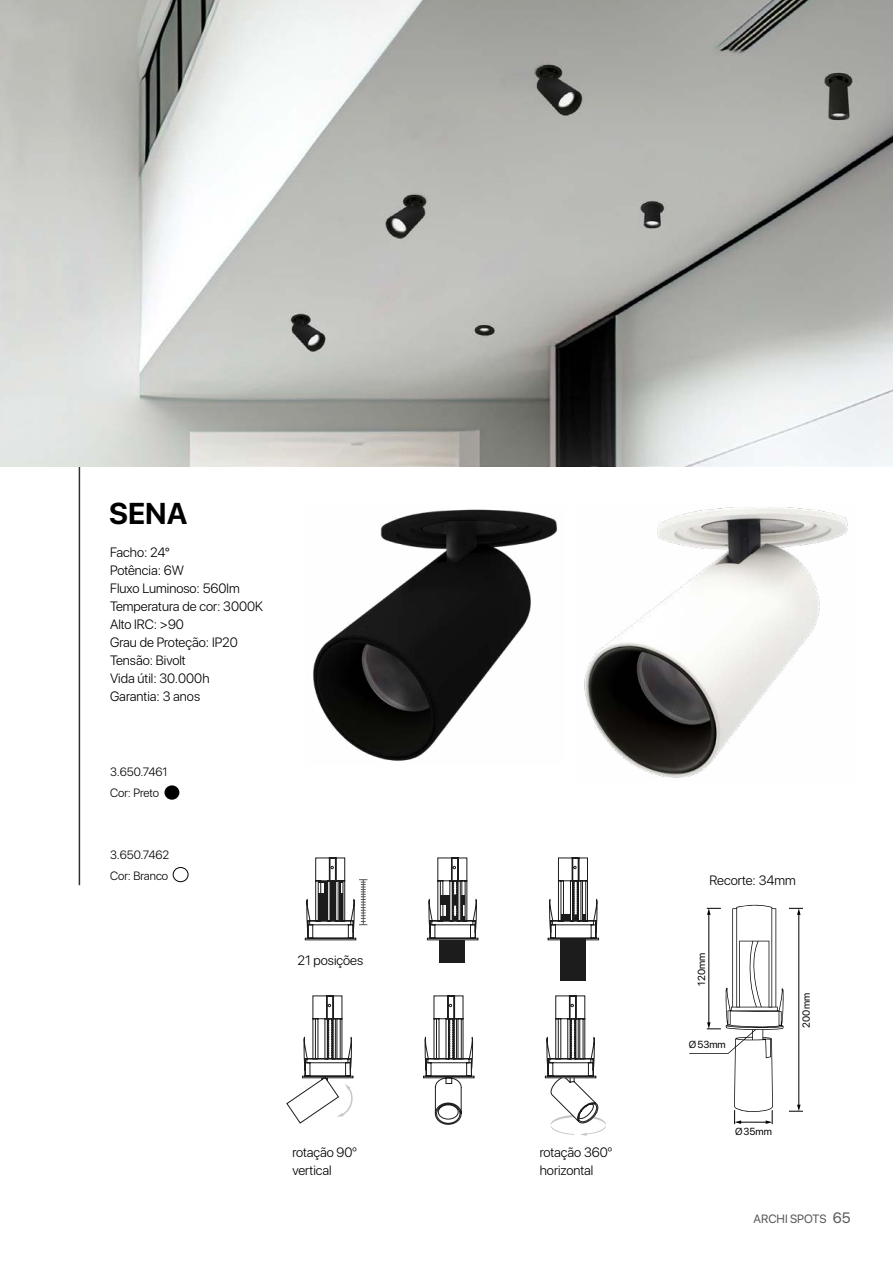
<style>
.page{position:relative;width:893px;height:1263px;background:#fff}
.page>*{position:absolute;margin:0;border:0;box-sizing:border-box;transform-origin:0 0}
.t1{font:700 30px "SF Pro Display";color:#000}
.t2{font:300 13.5px/18px "SF Pro Display";color:#000}
.t3{font:300 12px/21px "SF Pro Display";color:#000}
.t4{font:12px "SF Pro Display";color:#575756}
.t5{font:10.2px "SF Pro Display";color:#000}
.s1{font-size:15px}
</style>
<div class="page">
<hr style="left:79px;top:464px;width:1px;height:421px;background:#2e3030">
<div style="left:173px;top:867px;width:15px;height:15px;border:1px solid #000;border-radius:50%"></div>
<div style="left:164px;top:785px;width:15px;height:15px;background:#000;border-radius:50%"></div>
<img style="left:584px;top:507px;width:264px;height:271px">
<img style="left:313px;top:509px;width:245px;height:252px">
<svg style="left:689px;top:904px;width:114px;height:220px"></svg>
<svg style="left:286px;top:995px;width:320px;height:141px"></svg>
<div style="left:440px;top:940px;width:25px;height:22px;background:#1c1c1c"></div>
<svg style="left:427px;top:857px;width:51px;height:83px"></svg>
<svg style="left:305px;top:857px;width:62px;height:83px"></svg>
<div style="left:560px;top:940px;width:26px;height:41px;background:#1c1c1c"></div>
<svg style="left:548px;top:857px;width:51px;height:83px"></svg>
<img style="left:0;top:0;width:893px;height:466px">
<h1 class="t1" style="left:109px;top:496px;width:80px">SENA</h1>
<p class="t2" style="left:110px;top:544px;width:155px">Facho: 24°<br>Potência: 6W<br>Fluxo Luminoso: 560lm<br>Temperatura de cor: 3000K<br>Alto IRC: &gt;90<br>Grau de Proteção: IP20<br>Tensão: Bivolt<br>Vida útil: 30.000h<br>Garantia: 3 anos</p>
<p class="t3" style="left:110px;top:761px;width:59px">3.650.7461<br>Cor: Preto</p>
<p class="t3" style="left:110px;top:844px;width:61px">3.650.7462<br>Cor: Branco</p>
<p class="t2" style="left:298px;top:951px;width:67px">21 posições</p>
<p class="t2" style="left:292px;top:1143px;width:66px">rotação 90º vertical</p>
<p class="t2" style="left:540px;top:1143px;width:74px">rotação 360º horizontal</p>
<p class="t2" style="left:709px;top:871px;width:88px">Recorte: 34mm</p>
<p class="t5" style="left:696px;top:985px;width:34px;rotate:-90deg">120mm</p>
<p class="t5" style="left:689px;top:1038px;width:38px">Ø53mm</p>
<p class="t5" style="left:800px;top:1027px;width:36px;rotate:-90deg">200mm</p>
<p class="t5" style="left:735px;top:1126px;width:38px">Ø35mm</p>
<p class="t4" style="left:754px;top:1212px;width:98px">ARCHI SPOTS <span class="s1">65</span></p>
</div>
